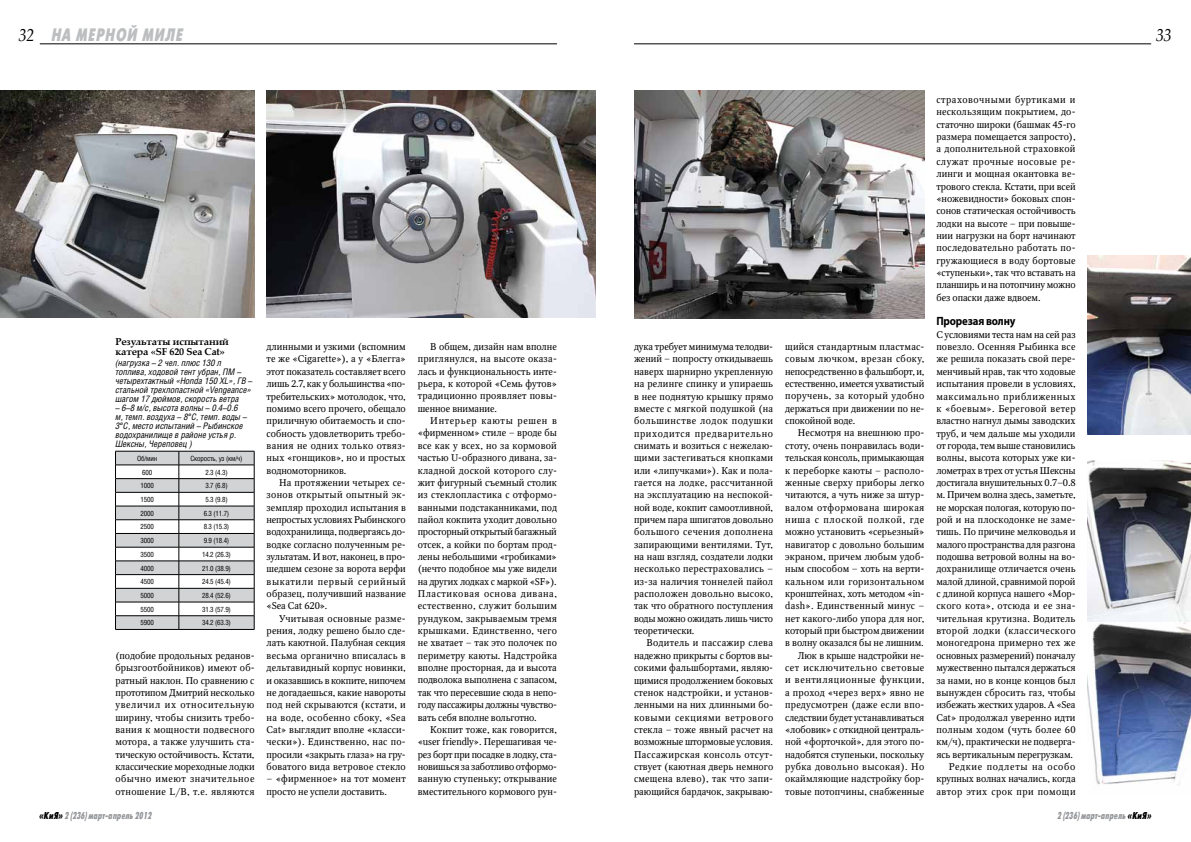
<style>
.page{position:relative;width:1191px;height:842px;background:#fff}
.page>*{position:absolute;margin:0;border:0;box-sizing:border-box;transform-origin:0 0}
.t1{font:italic 18px "Futuris X Cond C";color:#bcbec0}
.t2{font:italic 18px "Palatino Linotype";color:#000;scale:.9 1}
.t3{font:700 12px "Myriad Pro";letter-spacing:-.015em;color:#000;scale:.9 1}
.t4{font:italic 10px "Futuris X Cond C";color:#939598;scale:.9 1}
.t5{font:700 10px/10px "Palatino Linotype";letter-spacing:-.015em;color:#000}
.t6{font:9.7px/12.3px "Octava C";color:#000;text-align:justify}
.t7{font:italic 9px/9px "Helios Cond";color:#000}
.t8{font:7.2px "Helios Cond";letter-spacing:-.025em;color:#000}
.s1{font-family:"Palatino Linotype";color:#000}
.s2{color:#000}
</style>
<div class="page">
<hr style="left:40px;top:44px;width:517px;height:1px;background:#000">
<hr style="left:634px;top:44px;width:517px;height:1px;background:#000">
<svg style="left:115px;top:451px;width:140px;height:178px"></svg>
<hr style="left:115px;top:629px;width:64px;height:1px;background:#000">
<hr style="left:179px;top:629px;width:75px;height:1px;background:#000">
<img style="left:266px;top:91px;width:329px;height:227px">
<img style="left:0;top:91px;width:254px;height:227px">
<img style="left:634px;top:91px;width:290px;height:227px">
<img style="left:1087px;top:461px;width:104px;height:324px">
<img style="left:1087px;top:255px;width:104px;height:179px">
<h1 class="t1" style="left:19px;top:24px;width:168px"><span class="s1">32</span> НА МЕРНОЙ МИЛЕ</h1>
<h1 class="t2" style="left:1156px;top:22px;width:19px">33</h1>
<p class="t5" style="left:115px;top:336px;width:115px">Результаты испытаний катера «SF 620 Sea Cat»</p>
<p class="t7" style="left:115px;top:358px;width:139px">(нагрузка – 2 чел. плюс 130 л топлива, ходовой тент убран, ПМ – четырехтактный «Honda 150 XL», ГВ – стальной трехлопастной «Vengeance» шагом 17 дюймов, скорость ветра</p>
<p class="t7" style="left:115px;top:403px;width:133px">– 6–8 м/с, высота волны – 0.4–0.6 м, темп. воздуха – 8°C, темп. воды –<br>3°C, место испытаний – Рыбинское водохранилище в районе устья р.<br>Шексны, Череповец )</p>
<p class="t8" style="left:137px;top:454px;width:22px">Об/мин</p>
<p class="t8" style="left:190px;top:454px;width:53px">Скорость, уз (км/ч)</p>
<p class="t8" style="left:142px;top:468px;width:12px">600</p>
<p class="t8" style="left:205px;top:468px;width:24px">2.3 (4.3)</p>
<p class="t8" style="left:140px;top:481px;width:15px">1000</p>
<p class="t8" style="left:205px;top:481px;width:24px">3.7 (6.8)</p>
<p class="t8" style="left:140px;top:495px;width:15px">1500</p>
<p class="t8" style="left:205px;top:495px;width:24px">5.3 (9.8)</p>
<p class="t8" style="left:140px;top:509px;width:15px">2000</p>
<p class="t8" style="left:204px;top:509px;width:27px">6.3 (11.7)</p>
<p class="t8" style="left:140px;top:523px;width:15px">2500</p>
<p class="t8" style="left:204px;top:523px;width:27px">8.3 (15.3)</p>
<p class="t8" style="left:140px;top:536px;width:15px">3000</p>
<p class="t8" style="left:204px;top:536px;width:27px">9.9 (18.4)</p>
<p class="t8" style="left:140px;top:550px;width:15px">3500</p>
<p class="t8" style="left:202px;top:550px;width:30px">14.2 (26.3)</p>
<p class="t8" style="left:140px;top:564px;width:15px">4000</p>
<p class="t8" style="left:202px;top:564px;width:30px">21.0 (38.9)</p>
<p class="t8" style="left:140px;top:577px;width:15px">4500</p>
<p class="t8" style="left:202px;top:577px;width:30px">24.5 (45.4)</p>
<p class="t8" style="left:140px;top:591px;width:15px">5000</p>
<p class="t8" style="left:202px;top:591px;width:30px">28.4 (52.6)</p>
<p class="t8" style="left:140px;top:605px;width:15px">5500</p>
<p class="t8" style="left:202px;top:605px;width:30px">31.3 (57.9)</p>
<p class="t8" style="left:140px;top:618px;width:15px">5900</p>
<p class="t8" style="left:202px;top:618px;width:30px">34.2 (63.3)</p>
<p class="t6" style="left:115px;top:650px;width:141px">(подобие продольных реданов&shy;брызгоотбойников) имеют об&shy;ратный наклон. По сравнению с прототипом Дмитрий несколько увеличил их относительную ширину, чтобы снизить требо&shy;вания к мощности подвесного мотора, а также улучшить ста&shy;тическую остойчивость. Кстати, классические мореходные лодки обычно имеют значительное отношение L/B, т.е. являются</p>
<p class="t6" style="left:266px;top:341px;width:141px">длинными и узкими (вспомним те же «Cigarette»), а у «Блегга» этот показатель составляет всего лишь 2.7, как у большинства «по&shy;требительских» мотолодок, что, помимо всего прочего, обещало приличную обитаемость и спо&shy;собность удовлетворить требо&shy;вания не одних только отвяз&shy;ных «гонщиков», но и простых водномоторников.</p>
<p class="t6" style="left:266px;top:477px;width:141px;text-indent:13px">На протяжении четырех се&shy;зонов открытый опытный эк&shy;земпляр проходил испытания в непростых условиях Рыбинского водохранилища, подвергаясь до&shy;водке согласно полученным ре&shy;зультатам. И вот, наконец, в про&shy;шедшем сезоне за ворота верфи выкатили первый серийный образец, получивший название «Sea Cat 620».</p>
<p class="t6" style="left:266px;top:612px;width:141px;text-indent:13px">Учитывая основные разме&shy;рения, лодку решено было сде&shy;лать каютной. Палубная секция весьма органично вписалась в дельтавидный корпус новинки, и оказавшись в кокпите, нипочем не догадаешься, какие навороты под ней скрываются (кстати, и на воде, особенно сбоку, «Sea Cat» выглядит вполне «класси&shy;чески»). Единственно, нас по&shy;просили «закрыть глаза» на гру&shy;боватого вида ветровое стекло</p>
<p class="t6" style="left:266px;top:773px;width:141px">– «фирменное» на тот момент просто не успели доставить.</p>
<p class="t6" style="left:418px;top:341px;width:141px;text-indent:13px">В общем, дизайн нам вполне приглянулся, на высоте оказа&shy;лась и функциональность инте&shy;рьера, к которой «Семь футов» традиционно проявляет повы&shy;шенное внимание.</p>
<p class="t6" style="left:418px;top:415px;width:141px;text-indent:13px">Интерьер каюты решен в «фирменном» стиле – вроде бы все как у всех, но за кормовой частью U-образного дивана, за&shy;кладной доской которого слу&shy;жит фигурный съемный столик из стеклопластика с отформо&shy;ванными подстаканниками, под пайол кокпита уходит довольно просторный открытый багажный отсек, а койки по бортам прод&shy;лены небольшими «гробиками» (нечто подобное мы уже видели на других лодках с маркой «SF»).<br>Пластиковая основа дивана, естественно, служит большим рундуком, закрываемым тремя крышками. Единственно, чего не хватает – так это полочек по периметру каюты. Надстройка вполне просторная, да и высота подволока выполнена с запасом, так что пересевшие сюда в непо&shy;году пассажиры должны чувство&shy;вать себя вполне вольготно.</p>
<p class="t6" style="left:418px;top:723px;width:141px;text-indent:13px">Кокпит тоже, как говорится, «user friendly». Перешагивая че&shy;рез борт при посадке в лодку, ста&shy;новишься за заботливо отформо&shy;ванную ступеньку; открывание вместительного кормового рун-</p>
<p class="t6" style="left:634px;top:341px;width:141px">дука требует минимума телодви&shy;жений – попросту откидываешь наверх шарнирно укрепленную на релинге спинку и упираешь в нее поднятую крышку прямо вместе с мягкой подушкой (на большинстве лодок подушки приходится предварительно снимать и возиться с нежелаю&shy;щими застегиваться кнопками или «липучками»). Как и пола&shy;гается на лодке, рассчитанной на эксплуатацию на неспокой&shy;ной воде, кокпит самоотливной, причем пара шпигатов довольно большого сечения дополнена запирающими вентилями. Тут, на наш взгляд, создатели лодки несколько перестраховались – из-за наличия тоннелей пайол расположен довольно высоко, так что обратного поступления воды можно ожидать лишь чисто теоретически.</p>
<p class="t6" style="left:634px;top:637px;width:141px;text-indent:13px">Водитель и пассажир слева надежно прикрыты с бортов вы&shy;сокими фальшбортами, являю&shy;щимися продолжением боковых стенок надстройки, и установ&shy;ленными на них длинными бо&shy;ковыми секциями ветрового стекла – тоже явный расчет на возможные штормовые условия.<br>Пассажирская консоль отсут&shy;ствует (каютная дверь немного смещена влево), так что запи&shy;рающийся бардачок, закрываю-</p>
<p class="t6" style="left:785px;top:341px;width:141px">щийся стандартным пластмас&shy;совым лючком, врезан сбоку, непосредственно в фальшборт, и, естественно, имеется ухватистый поручень, за который удобно держаться при движении по не&shy;спокойной воде.</p>
<p class="t6" style="left:785px;top:427px;width:141px;text-align:right">Несмотря на внешнюю про&shy;стоту, очень понравилась води&shy;тельская консоль, примыкающая к переборке каюты – располо&shy;женные сверху приборы легко читаются, а чуть ниже за штур&shy;валом отформована широкая ниша с плоской полкой, где можно установить «серьезный» навигатор с довольно большим экраном, причем любым удоб&shy;ным способом – хоть на верти&shy;кальном или горизонтальном кронштейнах, хоть методом «in&shy;dash». Единственный минус – нет какого-либо упора для ног, который при быстром движении в волну оказался бы не лишним.<br>Люк в крыше надстройки не&shy;сет исключительно световые и вентиляционные функции, а проход «через верх» явно не предусмотрен (даже если впо&shy;следствии будет устанавливаться «лобовик» с откидной централь&shy;ной «форточкой», для этого по&shy;надобятся ступеньки, поскольку рубка довольно высокая). Но окаймляющие надстройку бор&shy;товые потопчины, снабженные</p>
<p class="t6" style="left:936px;top:94px;width:141px">страховочными буртиками и нескользящим покрытием, до&shy;статочно широки (башмак 45-го размера помещается запросто), а дополнительной страховкой служат прочные носовые ре&shy;линги и мощная окантовка ве&shy;трового стекла. Кстати, при всей «ножевидности» боковых спон&shy;сонов статическая остойчивость лодки на высоте – при повыше&shy;нии нагрузки на борт начинают последовательно работать по&shy;гружающиеся в воду бортовые «ступеньки», так что вставать на планширь и на потопчину можно без опаски даже вдвоем.</p>
<p class="t3" style="left:936px;top:313px;width:89px">Прорезая волну</p>
<p class="t6" style="left:936px;top:328px;width:141px;text-align:right">С условиями теста нам на сей раз повезло. Осенняя Рыбинка все же решила показать свой пере&shy;менчивый нрав, так что ходовые испытания провели в условиях, максимально приближенных к «боевым». Береговой ветер властно нагнул дымы заводских труб, и чем дальше мы уходили от города, тем выше становились волны, высота которых уже ки&shy;лометрах в трех от устья Шексны достигала внушительных 0.7–0.8 м. Причем волна здесь, заметьте, не морская пологая, которую по&shy;рой и на плоскодонке не заме&shy;тишь. По причине мелководья и малого пространства для разгона подошва ветровой волны на во&shy;дохранилище отличается очень малой длиной, сравнимой порой с длиной корпуса нашего «Мор&shy;ского кота», отсюда и ее зна&shy;чительная крутизна. Водитель второй лодки (классического моногедрона примерно тех же основных размерений) поначалу мужественно пытался держаться за нами, но в конце концов был вынужден сбросить газ, чтобы избежать жестких ударов. А «Sea<br>Cat» продолжал уверенно идти полным ходом (чуть более 60 км/ч), практически не подверга&shy;ясь вертикальным перегрузкам.<br>Редкие подлеты на особо крупных волнах начались, когда автор этих срок при помощи</p>
<p class="t4" style="left:39px;top:810px;width:129px"><span class="s2">«КиЯ»</span> 2 (236)март-апрель 2012</p>
<p class="t4" style="left:1057px;top:810px;width:108px">2 (236)март-апрель <span class="s2">«КиЯ»</span></p>
</div>
